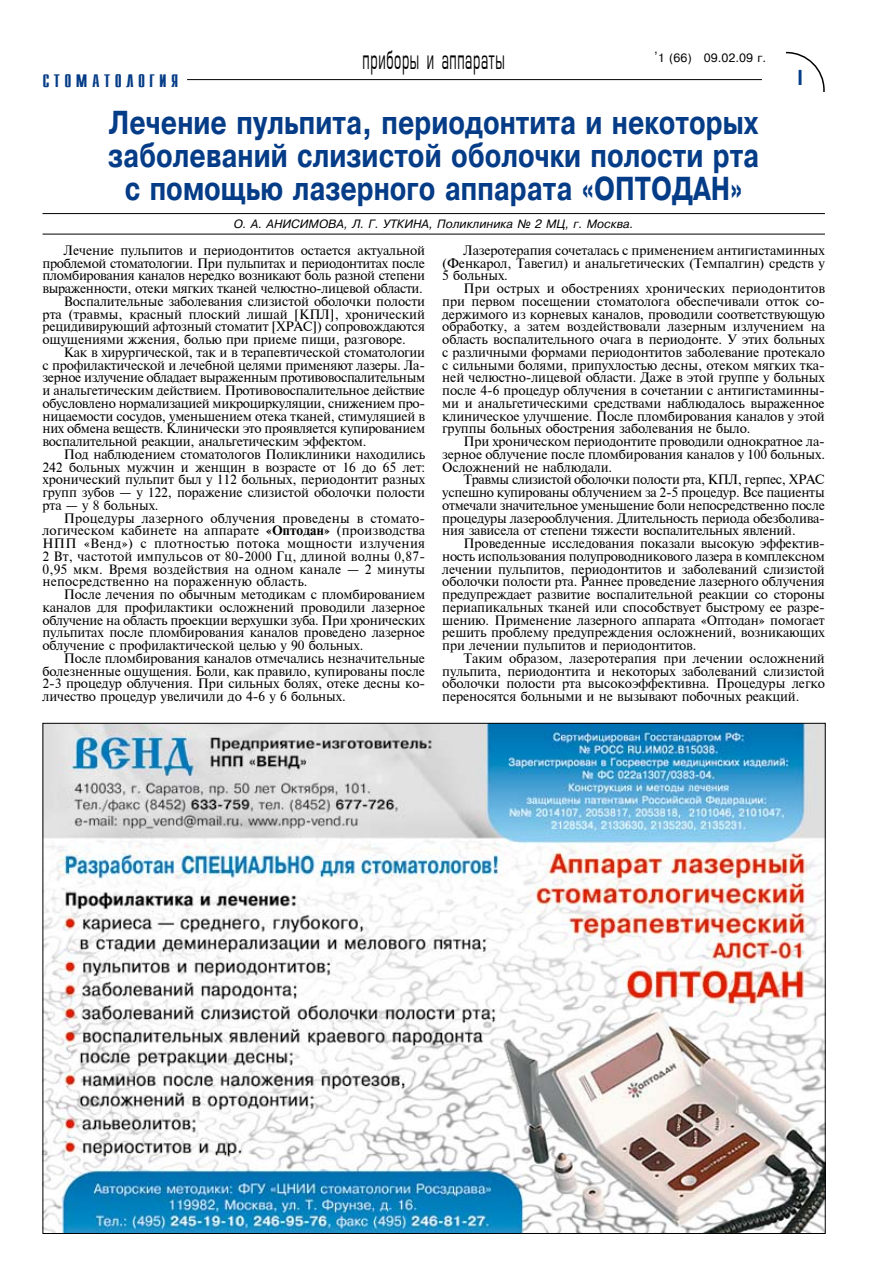
<style>
.page{position:relative;width:893px;height:1263px;background:#fff}
.page>*{position:absolute;margin:0;border:0;box-sizing:border-box;transform-origin:0 0}
.t1{font:33px/33px "Pragmatica Bold Cyrillic";color:#053c87;text-align:center;scale:.8 1}
.t2{font:25.5px "Europe";letter-spacing:.045em;color:#000;scale:.5 1}
.t3{font:300 15px "Compact";letter-spacing:.235em;color:#053c87;scale:1.25 1}
.t4{font:12.75px/12.8px "Newton";letter-spacing:-.01em;color:#000;text-align:justify}
.t5{font:12.75px "Newton";letter-spacing:.01em;color:#000}
.t6{font:12.75px "Newton";letter-spacing:-.03em;color:#000}
.t7{font:12.75px "Newton";letter-spacing:.02em;color:#000}
.t8{font:12px "Pragmatica Italic Cyrillic";color:#000}
.t9{font:12px "Pragmatica Cyrillic";color:#000}
.s1{font-weight:700}
</style>
<div class="page">
<hr style="left:187px;top:79px;width:575px;height:1px;background:#000">
<hr style="left:43px;top:234px;width:782px;height:1px;background:#000">
<hr style="left:43px;top:213px;width:782px;height:1px;background:#000">
<img style="left:45px;top:725px;width:779px;height:507px">
<svg style="left:786px;top:52px;width:39px;height:40px"></svg>
<p class="t3" style="left:43px;top:71px;width:110px">стоматология</p>
<h2 class="t2" style="left:363px;top:46px;width:286px">приборы и аппараты</h2>
<p class="t9" style="left:654px;top:43px;width:5px">,</p>
<p class="t9" style="left:658px;top:52px;width:110px">1 (66) 09.02.09 ã.</p>
<h1 class="t1" style="left:108px;top:107px;width:815px">Лечение пульпита, периодонтита и некоторых заболеваний слизистой оболочки полости рта с помощью лазерного аппарата «ОПТОДАН»</h1>
<p class="t8" style="left:234px;top:218px;width:402px">О. А. АНИСИМОВА, Л. Г. УТКИНА, Поликлиника № 2 МЦ, г. Москва.</p>
<p class="t4" style="left:64px;top:244px;width:363px">Лечение пульпитов и периодонтитов остается актуальной</p>
<p class="t6" style="left:43px;top:255px;width:384px">проблемой стоматологии. При пульпитах и периодонтитах после</p>
<p class="t6" style="left:43px;top:268px;width:384px">пломбирования каналов нередко возникают боль разной степени</p>
<p class="t6" style="left:43px;top:281px;width:382px">выраженности, отеки мягких тканей челюстно-лицевой области.</p>
<p class="t4" style="left:64px;top:295px;width:363px">Воспалительные заболевания слизистой оболочки полости</p>
<p class="t4" style="left:43px;top:308px;width:384px">рта (травмы, красный плоский лишай [КПЛ], хронический</p>
<p class="t4" style="left:43px;top:320px;width:384px">рецидивирующий афтозный стоматит [ХРАС]) сопровождаются</p>
<p class="t4" style="left:43px;top:333px;width:365px">ощущениями жжения, болью при приеме пищи, разговоре.</p>
<p class="t4" style="left:64px;top:346px;width:363px">Как в хирургической, так и в терапевтической стоматологии</p>
<p class="t4" style="left:43px;top:359px;width:384px">с профилактической и лечебной целями применяют лазеры. Ла-</p>
<p class="t6" style="left:43px;top:370px;width:384px">зерное излучение обладает выраженным противовоспалительным</p>
<p class="t4" style="left:43px;top:384px;width:384px">и анальгетическим действием. Противовоспалительное действие</p>
<p class="t4" style="left:43px;top:397px;width:384px">обусловлено нормализацией микроциркуляции, снижением про-</p>
<p class="t4" style="left:43px;top:410px;width:384px">ницаемости сосудов, уменьшением отека тканей, стимуляцией в</p>
<p class="t4" style="left:43px;top:422px;width:384px">них обмена веществ. Клинически это проявляется купированием</p>
<p class="t4" style="left:43px;top:435px;width:325px">воспалительной реакции, анальгетическим эффектом.</p>
<p class="t4" style="left:64px;top:448px;width:363px">Под наблюдением стоматологов Поликлиники находились</p>
<p class="t4" style="left:43px;top:461px;width:384px">242 больных мужчин и женщин в возрасте от 16 до 65 лет:</p>
<p class="t4" style="left:43px;top:473px;width:384px">хронический пульпит был у 112 больных, периодонтит разных</p>
<p class="t4" style="left:43px;top:486px;width:384px">групп зубов — у 122, поражение слизистой оболочки полости</p>
<p class="t4" style="left:43px;top:499px;width:118px">рта — у 8 больных.</p>
<p class="t5" style="left:64px;top:510px;width:363px">Процедуры лазерного облучения проведены в стомато-</p>
<p class="t5" style="left:43px;top:523px;width:384px">логическом кабинете на аппарате <span class="s1">«Оптодан»</span> (производства</p>
<p class="t7" style="left:43px;top:536px;width:384px">НПП «Венд») с плотностью потока мощности излучения</p>
<p class="t5" style="left:43px;top:549px;width:384px">2 Вт, частотой импульсов от 80-2000 Гц, длиной волны 0,87-</p>
<p class="t5" style="left:43px;top:561px;width:384px">0,95 мкм. Время воздействия на одном канале — 2 минуты</p>
<p class="t5" style="left:43px;top:574px;width:267px">непосредственно на пораженную область.</p>
<p class="t4" style="left:64px;top:588px;width:363px">После лечения по обычным методикам с пломбированием</p>
<p class="t4" style="left:43px;top:601px;width:384px">каналов для профилактики осложнений проводили лазерное</p>
<p class="t4" style="left:43px;top:614px;width:384px">облучение на область проекции верхушки зуба. При хронических</p>
<p class="t4" style="left:43px;top:626px;width:384px">пульпитах после пломбирования каналов проведено лазерное</p>
<p class="t4" style="left:43px;top:639px;width:322px">облучение с профилактической целью у 90 больных.</p>
<p class="t4" style="left:64px;top:652px;width:363px">После пломбирования каналов отмечались незначительные</p>
<p class="t4" style="left:43px;top:665px;width:384px">болезненные ощущения. Боли, как правило, купированы после</p>
<p class="t4" style="left:43px;top:677px;width:384px">2-3 процедур облучения. При сильных болях, отеке десны ко-</p>
<p class="t4" style="left:43px;top:690px;width:305px">личество процедур увеличили до 4-6 у 6 больных.</p>
<p class="t4" style="left:442px;top:244px;width:384px;text-indent:21px">Лазеротерапия сочеталась с применением антигистаминных (Фенкарол, Тавегил) и анальгетических (Темпалгин) средств у 5 больных.</p>
<p class="t4" style="left:442px;top:282px;width:384px;text-indent:21px">При острых и обострениях хронических периодонтитов при первом посещении стоматолога обеспечивали отток со&shy;держимого из корневых каналов, проводили соответствующую обработку, а затем воздействовали лазерным излучением на область воспалительного очага в периодонте. У этих больных с различными формами периодонтитов заболевание протекало с сильными болями, припухлостью десны, отеком мягких тка&shy;ней челюстно-лицевой области. Даже в этой группе у больных после 4-6 процедур облучения в сочетании с антигистаминны&shy;ми и анальгетическими средствами наблюдалось выраженное клиническое улучшение. После пломбирования каналов у этой группы больных обострения заболевания не было.</p>
<p class="t4" style="left:442px;top:435px;width:384px;text-indent:21px">При хроническом периодонтите проводили однократное ла&shy;зерное облучение после пломбирования каналов у 100 больных.<br>Осложнений не наблюдали.</p>
<p class="t4" style="left:442px;top:473px;width:384px;text-indent:21px">Травмы слизистой оболочки полости рта, КПЛ, герпес, ХРАС успешно купированы облучением за 2-5 процедур. Все пациенты отмечали значительное уменьшение боли непосредственно после процедуры лазерооблучения. Длительность периода обезболива&shy;ния зависела от степени тяжести воспалительных явлений.</p>
<p class="t4" style="left:442px;top:537px;width:384px;text-indent:21px">Проведенные исследования показали высокую эффектив&shy;ность использования полупроводникового лазера в комплексном лечении пульпитов, периодонтитов и заболеваний слизистой оболочки полости рта. Раннее проведение лазерного облучения предупреждает развитие воспалительной реакции со стороны периапикальных тканей или способствует быстрому ее разре&shy;шению. Применение лазерного аппарата «Оптодан» помогает решить проблему предупреждения осложнений, возникающих при лечении пульпитов и периодонтитов.</p>
<p class="t4" style="left:442px;top:652px;width:384px;text-indent:21px">Таким образом, лазеротерапия при лечении осложнений пульпита, периодонтита и некоторых заболеваний слизистой оболочки полости рта высокоэффективна. Процедуры легко переносятся больными и не вызывают побочных реакций.</p>
</div>
